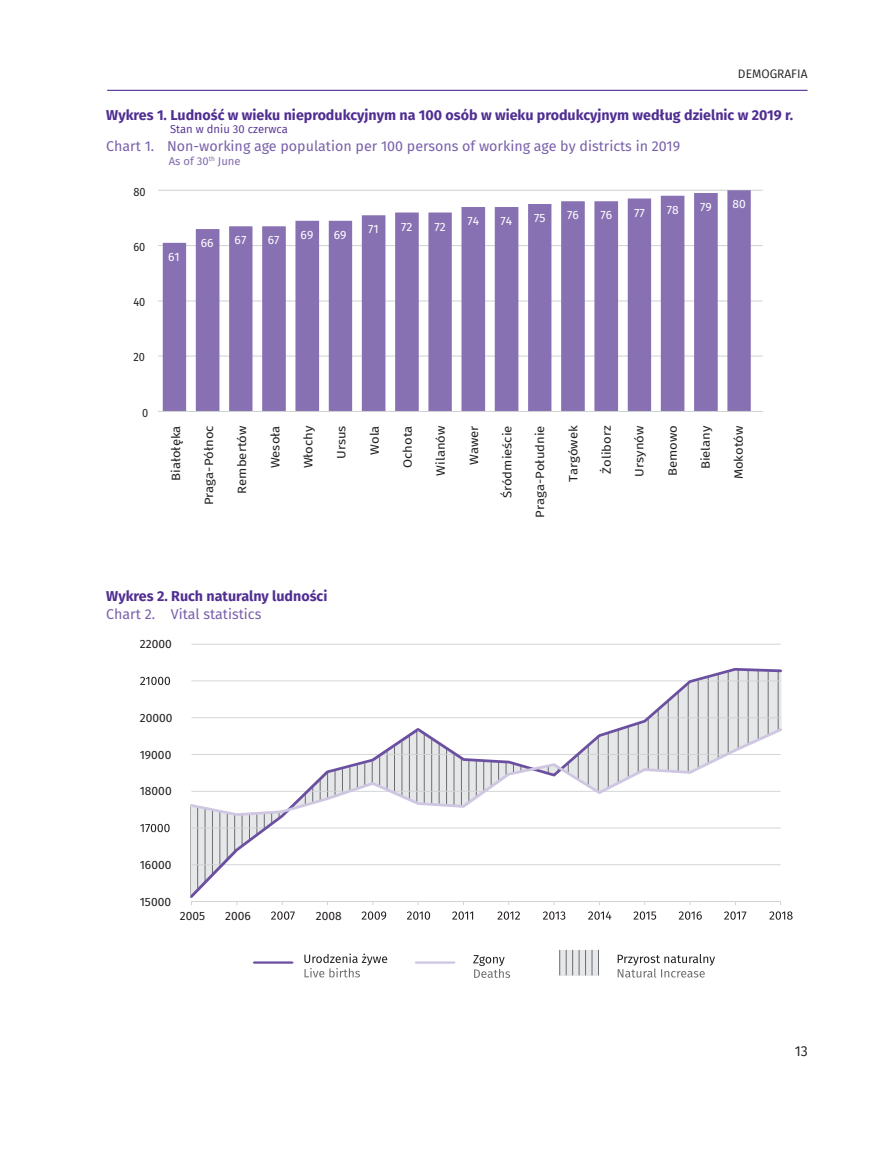
<style>
.page{position:relative;width:893px;height:1149px;background:#fff}
.page>*{position:absolute;margin:0;border:0;box-sizing:border-box;transform-origin:0 0}
.Tytuł_wykresu{font:700 14.25px "Fira Sans";color:#502e92}
.Tytuł_wykresu_ang{font:14.25px "Fira Sans";color:#7960aa}
.Tytuł_I_rzędu_ang{font:14.25px "Fira Sans";color:#231f20}
.t1{font:12px "Fira Sans";color:#231f20;scale:1.09 1}
.t2{font:12px "Fira Sans";color:#231f20}
.t3{font:12px "Fira Sans";color:#fff}
.t4{font:12px "Fira Sans";color:#231f20}
.t5{font:12px "Fira Sans";color:#231f20;scale:.92 1}
.Stan_wykresu{font:11.25px "Fira Sans";color:#502e92}
.Stan_wykresu_ang{font:11.25px "Fira Sans";color:#8169ae}
</style>
<div class="page">
<hr style="left:107px;top:90px;width:700px;height:1px;background:#502e92">
<hr style="left:158px;top:190px;width:604px;height:1px;background:#cfd1d1">
<hr style="left:158px;top:245px;width:604px;height:1px;background:#cfd1d1">
<hr style="left:158px;top:300px;width:604px;height:1px;background:#cfd1d1">
<hr style="left:158px;top:355px;width:604px;height:1px;background:#cfd1d1">
<svg style="left:163px;top:190px;width:588px;height:221px;fill:#8771b3"></svg>
<hr style="left:158px;top:411px;width:604px;height:1px;background:#cfd1d1">
<svg style="left:560px;top:950px;width:32px;height:25px"></svg>
<svg style="left:304px;top:953px;width:83px;height:24px"></svg>
<svg style="left:473px;top:955px;width:37px;height:22px"></svg>
<svg style="left:618px;top:954px;width:97px;height:23px"></svg>
<svg style="left:253px;top:961px;width:41px;height:2px"></svg>
<svg style="left:415px;top:961px;width:40px;height:2px"></svg>
<svg style="left:559px;top:949px;width:1px;height:26px"></svg>
<svg style="left:566px;top:949px;width:7px;height:26px"></svg>
<svg style="left:579px;top:949px;width:7px;height:26px"></svg>
<svg style="left:592px;top:949px;width:7px;height:26px"></svg>
<hr style="left:191px;top:643px;width:590px;height:1px;background:#d1d2d4">
<hr style="left:191px;top:900px;width:590px;height:1px;background:#d1d2d4">
<svg style="left:190px;top:668px;width:592px;height:229px"></svg>
<svg style="left:190px;top:728px;width:592px;height:87px"></svg>
<svg style="left:140px;top:823px;width:30px;height:9px"></svg>
<svg style="left:140px;top:676px;width:30px;height:8px"></svg>
<svg style="left:271px;top:911px;width:24px;height:8px"></svg>
<svg style="left:362px;top:911px;width:24px;height:8px"></svg>
<svg style="left:407px;top:911px;width:23px;height:8px"></svg>
<svg style="left:452px;top:911px;width:21px;height:8px"></svg>
<svg style="left:497px;top:911px;width:23px;height:8px"></svg>
<svg style="left:543px;top:911px;width:22px;height:8px"></svg>
<svg style="left:588px;top:911px;width:23px;height:8px"></svg>
<svg style="left:633px;top:911px;width:23px;height:8px"></svg>
<svg style="left:679px;top:911px;width:23px;height:8px"></svg>
<svg style="left:724px;top:911px;width:22px;height:8px"></svg>
<svg style="left:769px;top:911px;width:24px;height:8px"></svg>
<p class="t4" style="left:738px;top:65px;width:71px">DEMOGRAFIA</p>
<p class="Tytuł_wykresu" style="left:106px;top:103px;width:688px">Wykres 1. Ludność w wieku nieprodukcyjnym na 100 osób w wieku produkcyjnym według dzielnic w 2019 r.</p>
<p class="Stan_wykresu" style="left:170px;top:121px;width:119px">Stan w dniu 30 czerwca</p>
<p class="Tytuł_wykresu_ang" style="left:106px;top:135px;width:575px">Chart 1. Non-working age population per 100 persons of working age by districts in 2019</p>
<p class="Stan_wykresu_ang" style="left:169px;top:152px;width:73px">As of 30<sup>th</sup> June</p>
<p class="t5" style="left:133px;top:182px;width:15px">80</p>
<p class="t5" style="left:133px;top:237px;width:15px">60</p>
<p class="t5" style="left:133px;top:293px;width:15px">40</p>
<p class="t5" style="left:133px;top:348px;width:14px">20</p>
<p class="t5" style="left:142px;top:403px;width:8px">0</p>
<p class="t3" style="left:168px;top:247px;width:13px">61</p>
<p class="t3" style="left:201px;top:234px;width:14px">66</p>
<p class="t3" style="left:235px;top:231px;width:13px">67</p>
<p class="t3" style="left:268px;top:231px;width:13px">67</p>
<p class="t3" style="left:301px;top:225px;width:14px">69</p>
<p class="t3" style="left:334px;top:225px;width:14px">69</p>
<p class="t3" style="left:368px;top:220px;width:12px">71</p>
<p class="t3" style="left:401px;top:217px;width:13px">72</p>
<p class="t3" style="left:434px;top:217px;width:13px">72</p>
<p class="t3" style="left:467px;top:212px;width:13px">74</p>
<p class="t3" style="left:501px;top:212px;width:13px">74</p>
<p class="t3" style="left:534px;top:209px;width:13px">75</p>
<p class="t3" style="left:567px;top:206px;width:13px">76</p>
<p class="t3" style="left:600px;top:206px;width:13px">76</p>
<p class="t3" style="left:634px;top:203px;width:12px">77</p>
<p class="t3" style="left:667px;top:201px;width:13px">78</p>
<p class="t3" style="left:700px;top:198px;width:13px">79</p>
<p class="t3" style="left:733px;top:195px;width:15px">80</p>
<p class="t1" style="left:167px;top:481px;width:52px;rotate:-90deg">Białołęka</p>
<p class="t1" style="left:200px;top:505px;width:75px;rotate:-90deg">Praga-Północ</p>
<p class="t1" style="left:233px;top:493px;width:64px;rotate:-90deg">Rembertów</p>
<p class="t1" style="left:266px;top:468px;width:41px;rotate:-90deg">Wesoła</p>
<p class="t1" style="left:299px;top:468px;width:41px;rotate:-90deg">Włochy</p>
<p class="t1" style="left:332px;top:459px;width:32px;rotate:-90deg">Ursus</p>
<p class="t1" style="left:365px;top:454px;width:28px;rotate:-90deg">Wola</p>
<p class="t1" style="left:399px;top:468px;width:40px;rotate:-90deg">Ochota</p>
<p class="t1" style="left:432px;top:475px;width:47px;rotate:-90deg">Wilanów</p>
<p class="t1" style="left:465px;top:465px;width:38px;rotate:-90deg">Wawer</p>
<p class="t1" style="left:498px;top:498px;width:68px;rotate:-90deg">Śródmieście</p>
<p class="t1" style="left:531px;top:517px;width:86px;rotate:-90deg">Praga-Południe</p>
<p class="t1" style="left:564px;top:482px;width:53px;rotate:-90deg">Targówek</p>
<p class="t1" style="left:598px;top:473px;width:46px;rotate:-90deg">Żoliborz</p>
<p class="t1" style="left:630px;top:476px;width:48px;rotate:-90deg">Ursynów</p>
<p class="t1" style="left:663px;top:476px;width:48px;rotate:-90deg">Bemowo</p>
<p class="t1" style="left:697px;top:469px;width:42px;rotate:-90deg">Bielany</p>
<p class="t1" style="left:730px;top:479px;width:51px;rotate:-90deg">Mokotów</p>
<p class="Tytuł_wykresu" style="left:106px;top:583px;width:223px">Wykres 2. Ruch naturalny ludności</p>
<p class="Tytuł_wykresu_ang" style="left:106px;top:603px;width:157px">Chart 2. Vital statistics</p>
<p class="t2" style="left:140px;top:634px;width:33px">22000</p>
<p class="t2" style="left:140px;top:708px;width:34px">20000</p>
<p class="t2" style="left:140px;top:745px;width:33px">19000</p>
<p class="t2" style="left:140px;top:781px;width:33px">18000</p>
<p class="t2" style="left:140px;top:855px;width:33px">16000</p>
<p class="t2" style="left:140px;top:892px;width:33px">15000</p>
<p class="t2" style="left:180px;top:906px;width:27px">2005</p>
<p class="t2" style="left:225px;top:906px;width:27px">2006</p>
<p class="t2" style="left:316px;top:906px;width:27px">2008</p>
<p class="Tytuł_I_rzędu_ang" style="left:795px;top:1039px;width:15px">13</p>
</div>
